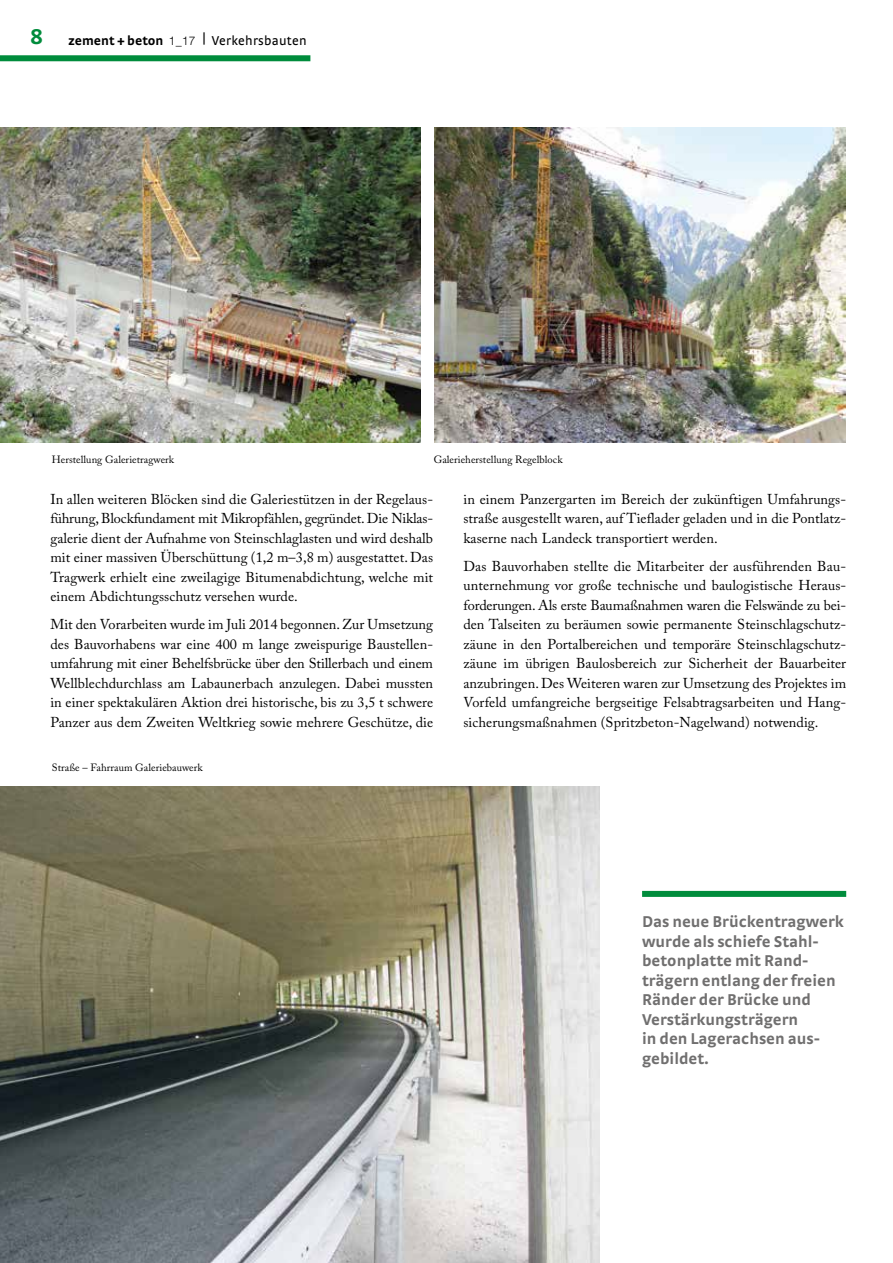
<style>
.page{position:relative;width:893px;height:1263px;background:#fff}
.page>*{position:absolute;margin:0;border:0;box-sizing:border-box;transform-origin:0 0}
.t1{font:700 16.5px/19.5px "Strada TF";color:#706f6f}
.t2{font:14.25px/19.5px "Adobe Caslon Pro";letter-spacing:.005em;color:#000;text-align:justify}
.t3{font:13.5px "Strada";letter-spacing:.02em;color:#000}
.t4{font:10.5px "Adobe Caslon Pro";letter-spacing:.005em;color:#000}
.s1{font-family:"Strada TF";font-weight:700;font-size:22.5px;color:#008c3c}
.s2{font-weight:700}
.s3{font-family:"Helvetica Neue LT";font-weight:300;font-size:12px}
</style>
<div class="page">
<div style="left:0;top:55px;width:310px;height:6px;background:#008c3c"></div>
<img style="left:0;top:786px;width:600px;height:477px">
<img style="left:435px;top:128px;width:410px;height:314px">
<img style="left:0;top:127px;width:421px;height:315px">
<div style="left:642px;top:891px;width:204px;height:6px;background:#008c3c"></div>
<p class="t3" style="left:30px;top:33px;width:278px"><span class="s1">8</span> <span class="s2">zement + beton</span> <span class="s3">1_17</span> | Verkehrsbauten</p>
<p class="t4" style="left:52px;top:454px;width:124px">Herstellung Galerietragwerk</p>
<p class="t4" style="left:434px;top:454px;width:130px">Galerieherstellung Regelblock</p>
<p class="t2" style="left:50px;top:489px;width:384px">In allen weiteren Blöcken sind die Galeriestützen in der Regelaus&shy;führung, Blockfundament mit Mikropfählen, gegründet. Die Niklas&shy;galerie dient der Aufnahme von Steinschlaglasten und wird deshalb mit einer massiven Überschüttung (1,2 m–3,8 m) ausgestattet. Das Tragwerk erhielt eine zweilagige Bitumenabdichtung, welche mit einem Abdichtungsschutz versehen wurde.</p>
<p class="t2" style="left:50px;top:615px;width:384px">Mit den Vorarbeiten wurde im Juli 2014 begonnen. Zur Umsetzung des Bauvorhabens war eine 400 m lange zweispurige Baustellen&shy;umfahrung mit einer Behelfsbrücke über den Stillerbach und einem Wellblechdurchlass am Labaunerbach anzulegen. Dabei mussten in einer spektakulären Aktion drei historische, bis zu 3,5 t schwere Panzer aus dem Zweiten Weltkrieg sowie mehrere Geschütze, die</p>
<p class="t4" style="left:52px;top:761px;width:152px">Straße – Fahrraum Galeriebauwerk</p>
<p class="t2" style="left:463px;top:489px;width:384px">in einem Panzergarten im Bereich der zukünftigen Umfahrungs&shy;straße ausgestellt waren, auf Tieflader geladen und in die Pontlatz&shy;kaserne nach Landeck transportiert werden.</p>
<p class="t2" style="left:463px;top:556px;width:384px">Das Bauvorhaben stellte die Mitarbeiter der ausführenden Bau&shy;unternehmung vor große technische und baulogistische Heraus&shy;forderungen. Als erste Baumaßnahmen waren die Felswände zu bei&shy;den Talseiten zu beräumen sowie permanente Steinschlagschutz&shy;zäune in den Portalbereichen und temporäre Steinschlagschutz&shy;zäune im übrigen Baulosbereich zur Sicherheit der Bauarbeiter anzubringen. Des Weiteren waren zur Umsetzung des Projektes im Vorfeld umfangreiche bergseitige Felsabtragsarbeiten und Hang&shy;sicherungsmaßnahmen (Spritzbeton-Nagelwand) notwendig.</p>
<p class="t1" style="left:642px;top:911px;width:203px">Das neue Brückentragwerk wurde als schiefe Stahl&shy;betonplatte mit Rand&shy;trägern entlang der freien<br>Ränder der Brücke und<br>Verstärkungsträgern<br>in den Lagerachsen aus&shy;gebildet.</p>
</div>
